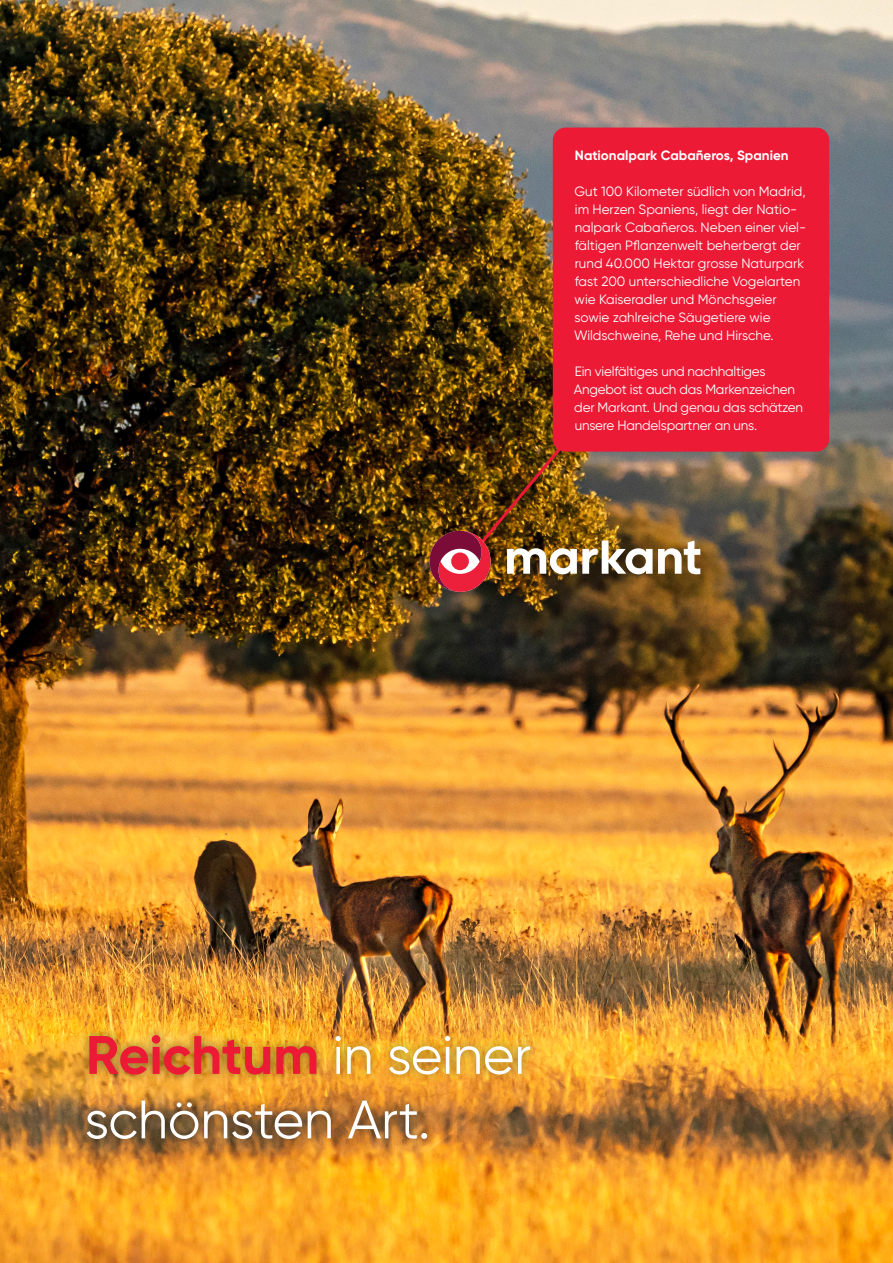
<style>
.page{position:relative;width:893px;height:1263px;background:#fff}
.page>*{position:absolute;margin:0;border:0;box-sizing:border-box;transform-origin:0 0}
.t1{font:54px/64.5px "Gilroy";letter-spacing:-.005em;color:#fff}
.t2{font:13.5px/18px "Gilroy";color:#fff}
.t3{font:700 13.5px "Gilroy";color:#fff}
.s1{font-weight:700;color:#ed1a36}
</style>
<div class="page">
<img style="left:0;top:0;width:893px;height:1263px">
<div style="left:553px;top:128px;width:276px;height:324px;background:#ed1a36;border-radius:13px"></div>
<div style="left:78px;top:1025px;width:461px;height:123px;background:#231f20;opacity:.55"></div>
<img style="left:429px;top:432px;width:271px;height:159px">
<p class="t3" style="left:575px;top:146px;width:215px">Nationalpark Cabañeros, Spanien</p>
<p class="t2" style="left:574px;top:182px;width:233px">Gut 100 Kilometer südlich von Madrid, im Herzen Spaniens, liegt der Natio&shy;nalpark Cabañeros. Neben einer viel&shy;fältigen Pflanzenwelt beherbergt der rund 40.000 Hektar grosse Naturpark fast 200 unterschiedliche Vogelarten wie Kaiseradler und Mönchsgeier sowie zahlreiche Säugetiere wie Wildschweine, Rehe und Hirsche.</p>
<p class="t2" style="left:574px;top:362px;width:231px">Ein vielfältiges und nachhaltiges Angebot ist auch das Markenzeichen der Markant. Und genau das schätzen unsere Handelspartner an uns.</p>
<h1 class="t1" style="left:85px;top:1022px;width:448px"><span class="s1">Reichtum</span> in seiner schönsten Art.</h1>
</div>
